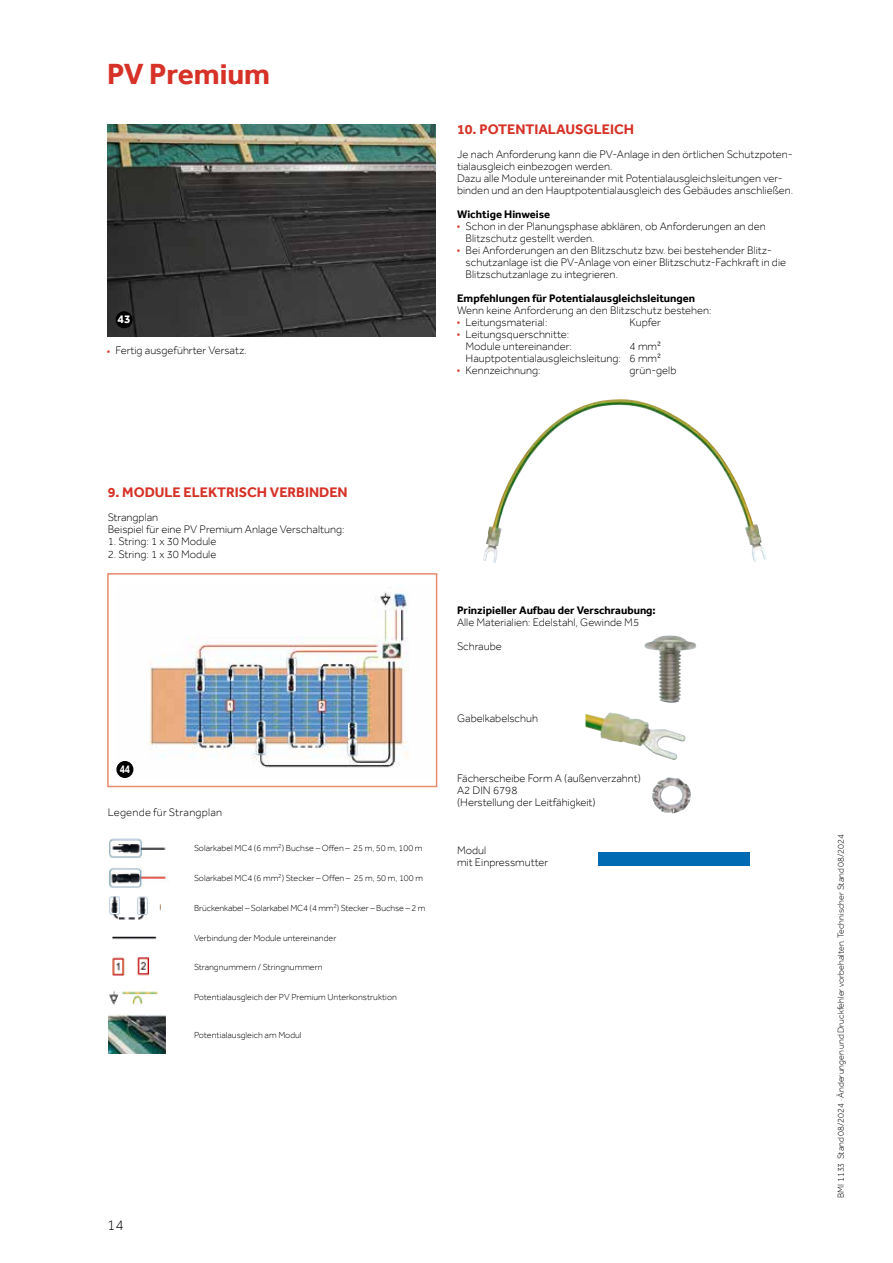
<style>
.page{position:relative;width:893px;height:1263px;background:#fff}
.page>*{position:absolute;margin:0;border:0;box-sizing:border-box;transform-origin:0 0}
.t1{font:700 30px "Effra";color:#d63228}
.t2{font:300 15px "Effra";color:#000}
.t3{font:700 14.25px "Effra";color:#d63228}
.t4{font:700 12px "Effra";color:#fff}
.t5{font:700 12px "Effra";color:#fff;scale:.8 1}
.t6{font:300 11.25px/12px "Effra";color:#000}
.t7{font:700 11.25px "Effra";color:#000}
.t8{font:300 11.25px "Effra";letter-spacing:.02em;color:#000}
.t9{font:300 9px "Effra";color:#000}
.s1{color:#d63228}
</style>
<div class="page">
<img style="left:644px;top:635px;width:52px;height:68px">
<img style="left:585px;top:712px;width:101px;height:48px">
<img style="left:652px;top:778px;width:39px;height:35px">
<div style="left:598px;top:852px;width:151px;height:13px;background:#006ab3"></div>
<img style="left:483px;top:399px;width:283px;height:164px">
<img style="left:107px;top:124px;width:329px;height:213px">
<div style="left:116px;top:311px;width:17px;height:17px;background:#000;border-radius:50%"></div>
<img style="left:117px;top:592px;width:292px;height:185px">
<div style="left:107px;top:573px;width:330px;height:214px;border:2px solid #e78d6d"></div>
<div style="left:116px;top:761px;width:17px;height:17px;background:#000;border-radius:50%"></div>
<img style="left:109px;top:838px;width:57px;height:20px">
<img style="left:108px;top:867px;width:59px;height:21px">
<img style="left:109px;top:896px;width:51px;height:24px">
<img style="left:112px;top:936px;width:45px;height:4px">
<img style="left:112px;top:957px;width:38px;height:19px">
<img style="left:109px;top:990px;width:49px;height:15px">
<img style="left:108px;top:1015px;width:58px;height:38px">
<h1 class="t1" style="left:107px;top:56px;width:164px">PV Premium</h1>
<p class="t4" style="left:118px;top:312px;width:15px">43</p>
<p class="t6" style="left:107px;top:344px;width:141px"><span class="s1">■</span> Fertig ausgeführter Versatz.</p>
<p class="t3" style="left:457px;top:120px;width:178px">10. POTENTIALAUSGLEICH</p>
<p class="t6" style="left:457px;top:148px;width:338px">Je nach Anforderung kann die PV-Anlage in den örtlichen Schutzpoten&shy;tialausgleich einbezogen werden.<br>Dazu alle Module untereinander mit Potentialausgleichsleitungen ver&shy;binden und an den Hauptpotentialausgleich des Gebäudes anschließen.</p>
<p class="t7" style="left:457px;top:207px;width:95px">Wichtige Hinweise</p>
<p class="t6" style="left:466px;top:220px;width:302px;text-indent:-9px"><span class="s1">■</span> Schon in der Planungsphase abklären, ob Anforderungen an den<br>Blitzschutz gestellt werden.</p>
<p class="t6" style="left:466px;top:244px;width:322px;text-indent:-9px"><span class="s1">■</span> Bei Anforderungen an den Blitzschutz bzw. bei bestehender Blitz&shy;schutzanlage ist die PV-Anlage von einer Blitzschutz-Fachkraft in die<br>Blitzschutzanlage zu integrieren.</p>
<p class="t7" style="left:457px;top:291px;width:240px">Empfehlungen für Potentialausgleichsleitungen</p>
<p class="t6" style="left:457px;top:304px;width:256px">Wenn keine Anforderung an den Blitzschutz bestehen:</p>
<p class="t6" style="left:457px;top:316px;width:92px"><span class="s1">■</span> Leitungsmaterial:</p>
<p class="t6" style="left:630px;top:316px;width:33px">Kupfer</p>
<p class="t6" style="left:457px;top:328px;width:116px;text-align:right"><span class="s1">■</span> Leitungsquerschnitte:<br>Module untereinander:</p>
<p class="t6" style="left:466px;top:340px;width:197px;text-align:right">4 mm²<br>Hauptpotentialausgleichsleitung: 6 mm²</p>
<p class="t6" style="left:457px;top:364px;width:85px"><span class="s1">■</span> Kennzeichnung:</p>
<p class="t6" style="left:630px;top:364px;width:48px">grün-gelb</p>
<p class="t3" style="left:108px;top:484px;width:242px">9. MODULE ELEKTRISCH VERBINDEN</p>
<p class="t6" style="left:108px;top:512px;width:238px">Strangplan<br>Beispiel für eine PV Premium Anlage Verschaltung:</p>
<p class="t6" style="left:108px;top:536px;width:110px">1. String: 1 x 30 Module</p>
<p class="t6" style="left:108px;top:548px;width:110px">2. String: 1 x 30 Module</p>
<p class="t5" style="left:120px;top:762px;width:15px">44</p>
<p class="t8" style="left:108px;top:805px;width:116px">Legende für Strangplan</p>
<p class="t9" style="left:194px;top:843px;width:230px">Solarkabel MC4 (6 mm<sup>2</sup>) Buchse – Offen – 25 m, 50 m, 100 m</p>
<p class="t9" style="left:194px;top:873px;width:230px">Solarkabel MC4 (6 mm<sup>2</sup>) Stecker – Offen – 25 m, 50 m, 100 m</p>
<p class="t9" style="left:194px;top:902px;width:233px">Brückenkabel – Solarkabel MC4 (4 mm<sup>2</sup>) Stecker – Buchse – 2 m</p>
<p class="t9" style="left:194px;top:932px;width:144px">Verbindung der Module untereinander</p>
<p class="t9" style="left:194px;top:962px;width:130px">Strangnummern / Stringnummern</p>
<p class="t9" style="left:194px;top:992px;width:204px">Potentialausgleich der PV Premium Unterkonstruktion</p>
<p class="t9" style="left:194px;top:1029px;width:109px">Potentialausgleich am Modul</p>
<p class="t7" style="left:457px;top:603px;width:200px">Prinzipieller Aufbau der Verschraubung:</p>
<p class="t6" style="left:457px;top:610px;width:184px;line-height:24px">Alle Materialien: Edelstahl, Gewinde M5<br>Schraube</p>
<p class="t6" style="left:457px;top:712px;width:82px">Gabelkabelschuh</p>
<p class="t6" style="left:457px;top:772px;width:185px">Fächerscheibe Form A (außenverzahnt)<br>A2 DIN 6798<br>(Herstellung der Leitfähigkeit)</p>
<p class="t6" style="left:457px;top:844px;width:93px">Modul<br>mit Einpressmutter</p>
<h2 class="t2" style="left:107px;top:1216px;width:18px">14</h2>
<p class="t9" style="left:835px;top:1198px;width:366px;rotate:-90deg">BMI 1133 Stand 08/2024 · Änderungen und Druckfehler vorbehalten. Technischer Stand 08/2024</p>
</div>
